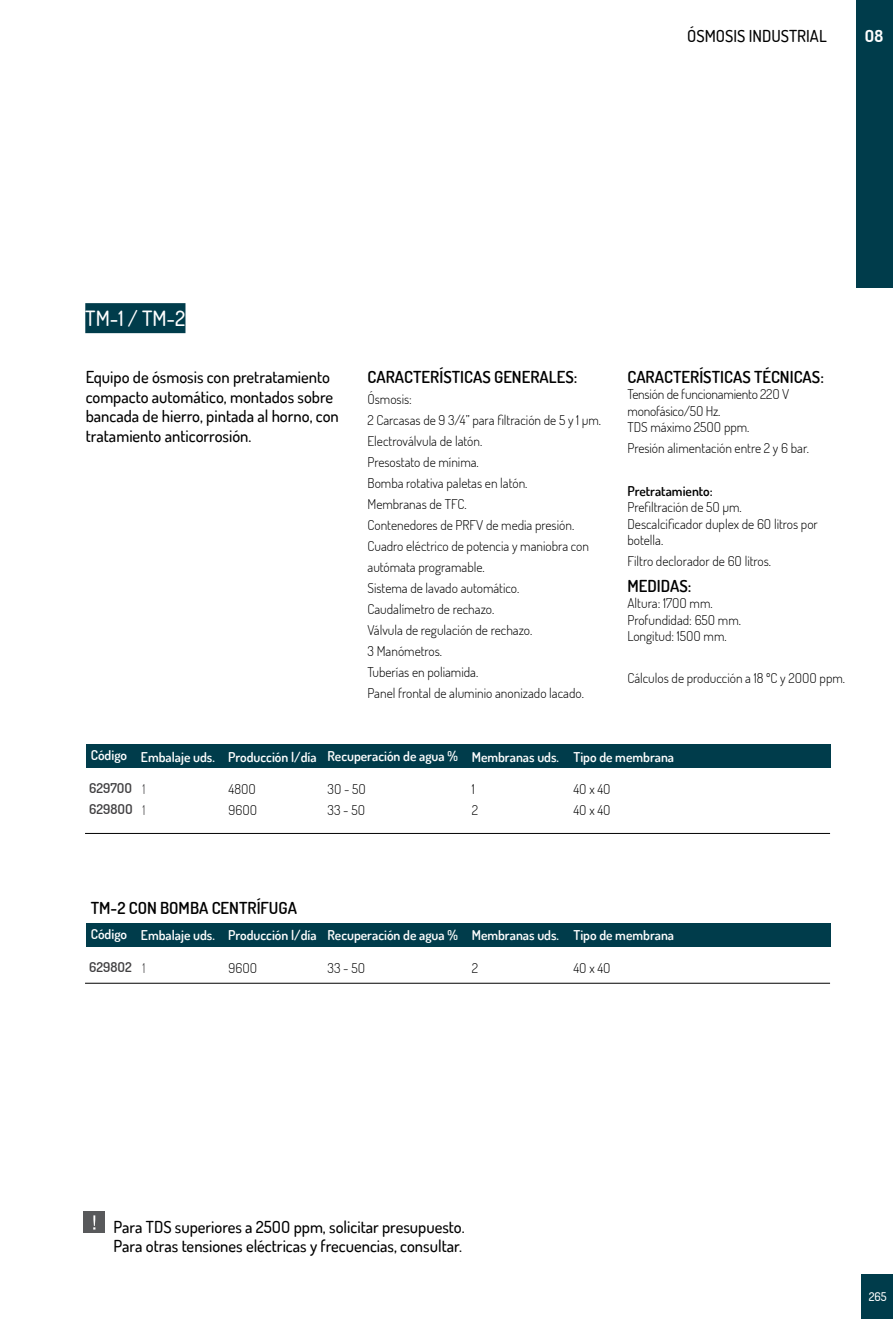
<style>
.page{position:relative;width:893px;height:1319px;background:#fff}
.page>*{position:absolute;margin:0;border:0;box-sizing:border-box;transform-origin:0 0}
.t1{font:500 21px "Dosis";color:#fff}
.t2{font:500 16.5px/19.5px "Dosis";color:#000}
.t3{font:600 16.5px "Dosis";color:#000}
.t4{font:700 16.5px "Dosis";color:#fff}
.t5{font:300 13.5px/21px "Dosis";color:#000}
.t6{font:600 13.5px "Dosis";color:#fff}
.t7{font:600 13.5px/21px "Dosis";color:#414042}
.t8{font:600 13.5px "Dosis";color:#000}
.t9{font:300 13.5px/21px "Dosis";color:#414042}
.t10{font:500 12px "Dosis";color:#fff}
</style>
<div class="page">
<div style="left:84px;top:1211px;width:21px;height:21px;background:#58595b"></div>
<svg style="left:93px;top:1215px;width:2px;height:14px"></svg>
<div style="left:85px;top:303px;width:100px;height:30px;background:#003c4b"></div>
<div style="left:86px;top:744px;width:744px;height:23px;background:#003c4b"></div>
<div style="left:86px;top:923px;width:744px;height:23px;background:#003c4b"></div>
<hr style="left:85px;top:833px;width:745px;height:1px;background:#000">
<hr style="left:85px;top:982px;width:745px;height:1px;background:#000">
<div style="left:856px;top:0;width:37px;height:288px;background:#003c4b"></div>
<div style="left:861px;top:1273px;width:32px;height:45px;background:#003c4b"></div>
<p class="t2" style="left:687px;top:26px;width:141px">ÓSMOSIS INDUSTRIAL</p>
<p class="t4" style="left:865px;top:26px;width:20px">O8</p>
<h1 class="t1" style="left:85px;top:304px;width:102px">TM-1 / TM-2</h1>
<p class="t2" style="left:86px;top:367px;width:255px">Equipo de ósmosis con pretratamiento compacto automático, montados sobre bancada de hierro, pintada al horno, con tratamiento anticorrosión.</p>
<p class="t3" style="left:367px;top:366px;width:211px">CARACTERÍSTICAS GENERALES:</p>
<p class="t5" style="left:367px;top:388px;width:235px">Ósmosis:<br>2 Carcasas de 9 3/4” para filtración de 5 y 1 µm.<br>Electroválvula de latón.<br>Presostato de mínima.<br>Bomba rotativa paletas en latón.<br>Membranas de TFC.<br>Contenedores de PRFV de media presión.<br>Cuadro eléctrico de potencia y maniobra con autómata programable.<br>Sistema de lavado automático.<br>Caudalímetro de rechazo.<br>Válvula de regulación de rechazo.<br>3 Manómetros.<br>Tuberías en poliamida.<br>Panel frontal de aluminio anonizado lacado.</p>
<p class="t3" style="left:627px;top:366px;width:198px">CARACTERÍSTICAS TÉCNICAS:</p>
<p class="t5" style="left:627px;top:386px;width:163px;line-height:16.5px">Tensión de funcionamiento 22O V monofásico/5O Hz.<br>TDS máximo 25OO ppm.</p>
<p class="t5" style="left:627px;top:437px;width:183px">Presión alimentación entre 2 y 6 bar.</p>
<p class="t8" style="left:627px;top:481px;width:87px">Pretratamiento:</p>
<p class="t5" style="left:627px;top:498px;width:192px;line-height:16.5px">Prefiltración de 5O µm.<br>Descalcificador duplex de 6O litros por botella.</p>
<p class="t5" style="left:627px;top:550px;width:145px">Filtro declorador de 6O litros.</p>
<p class="t3" style="left:627px;top:574px;width:66px">MEDIDAS:</p>
<p class="t5" style="left:627px;top:594px;width:115px;line-height:16.5px">Altura: 17OO mm.<br>Profundidad: 65O mm.<br>Longitud: 15OO mm.</p>
<p class="t5" style="left:627px;top:667px;width:219px">Cálculos de producción a 18 ºC y 2OOO ppm.</p>
<p class="t6" style="left:91px;top:746px;width:38px">Código</p>
<p class="t6" style="left:141px;top:747px;width:75px">Embalaje uds.</p>
<p class="t6" style="left:228px;top:747px;width:90px">Producción l/día</p>
<p class="t6" style="left:328px;top:747px;width:132px">Recuperación de agua %</p>
<p class="t6" style="left:472px;top:747px;width:89px">Membranas uds.</p>
<p class="t6" style="left:573px;top:747px;width:102px">Tipo de membrana</p>
<p class="t7" style="left:89px;top:777px;width:45px">6297OO<br>6298OO</p>
<p class="t9" style="left:143px;top:778px;width:4px">1<br>1</p>
<p class="t5" style="left:229px;top:778px;width:30px">48OO<br>96OO</p>
<p class="t5" style="left:328px;top:778px;width:40px">3O - 5O<br>33 - 5O</p>
<p class="t5" style="left:472px;top:778px;width:8px">1<br>2</p>
<p class="t5" style="left:573px;top:778px;width:39px">4O x 4O<br>4O x 4O</p>
<p class="t3" style="left:91px;top:897px;width:208px">TM-2 CON BOMBA CENTRÍFUGA</p>
<p class="t6" style="left:91px;top:925px;width:38px">Código</p>
<p class="t6" style="left:141px;top:926px;width:75px">Embalaje uds.</p>
<p class="t6" style="left:228px;top:926px;width:90px">Producción l/día</p>
<p class="t6" style="left:328px;top:926px;width:132px">Recuperación de agua %</p>
<p class="t6" style="left:472px;top:926px;width:89px">Membranas uds.</p>
<p class="t6" style="left:573px;top:926px;width:102px">Tipo de membrana</p>
<p class="t7" style="left:89px;top:956px;width:44px">6298O2</p>
<p class="t9" style="left:143px;top:956px;width:4px">1</p>
<p class="t5" style="left:229px;top:956px;width:30px">96OO</p>
<p class="t5" style="left:328px;top:956px;width:39px">33 - 5O</p>
<p class="t5" style="left:472px;top:956px;width:8px">2</p>
<p class="t5" style="left:573px;top:956px;width:39px">4O x 4O</p>
<p class="t2" style="left:113px;top:1216px;width:353px">Para TDS superiores a 25OO ppm, solicitar presupuesto.<br>Para otras tensiones eléctricas y frecuencias, consultar.</p>
<p class="t10" style="left:869px;top:1288px;width:19px">265</p>
</div>
